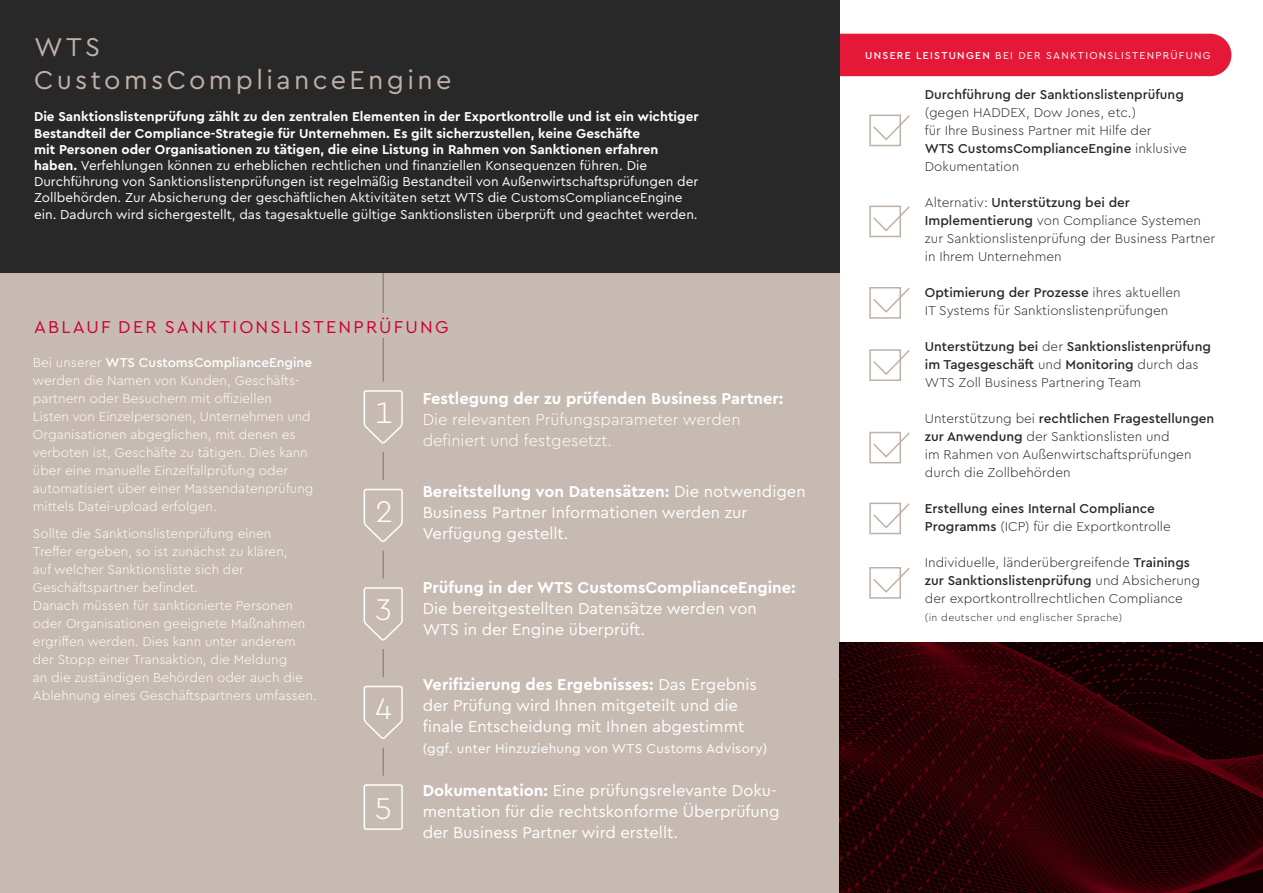
<style>
.page{position:relative;width:1263px;height:893px;background:#fff}
.page>*{position:absolute;margin:0;border:0;box-sizing:border-box;transform-origin:0 0}
.t1{font:300 31.35px "WTS Cera";color:#fff}
.t2{font:27px "WTS Cera";letter-spacing:.125em;color:#bfb1a8}
.t3{font:18px "WTS Cera";letter-spacing:.125em;color:#c03}
.t4{font:16.5px/21px "WTS Cera";color:#fff}
.t5{font:700 16.5px "WTS Cera";color:#fff}
.t6{font:300 16.5px/21px "WTS Cera";color:#fff}
.t7{font:300 13.5px/18px "WTS Cera";color:#fff}
.t8{font:13.5px/16.2px "WTS Cera";color:#fff}
.t9{font:300 13.5px/18px "WTS Cera";color:#282828}
.t10{font:500 13.5px/18px "WTS Cera";color:#282828}
.t11{font:13.5px "WTS Cera";letter-spacing:.02em;color:#fff}
.t12{font:10.5px "WTS Cera";letter-spacing:.12em;color:#fff}
.t13{font:300 10.5px "WTS Cera";letter-spacing:.04em;color:#282828}
.s1{font-weight:700}
.s2{font-weight:500}
.s3{font-weight:300}
</style>
<div class="page">
<div style="left:0;top:272px;width:839px;height:621px;background:#c7bab3"></div>
<hr style="left:383px;top:234px;width:1px;height:148px;background:#282828">
<svg style="left:383px;top:452px;width:1px;height:28px"></svg>
<svg style="left:383px;top:551px;width:1px;height:28px"></svg>
<svg style="left:383px;top:649px;width:1px;height:28px"></svg>
<svg style="left:383px;top:748px;width:1px;height:28px"></svg>
<img style="left:839px;top:642px;width:424px;height:251px">
<div style="left:839px;top:34px;width:392px;height:42px;background:#e51937"></div>
<div style="left:0;top:0;width:839px;height:272px;background:#282828"></div>
<svg style="left:363px;top:390px;width:40px;height:54px"></svg>
<svg style="left:363px;top:488px;width:40px;height:54px"></svg>
<svg style="left:363px;top:587px;width:40px;height:54px"></svg>
<svg style="left:363px;top:685px;width:40px;height:54px"></svg>
<div style="left:364px;top:784px;width:39px;height:46px;border:2px solid #fff;border-radius:2px"></div>
<svg style="left:872px;top:114px;width:38px;height:27px"></svg>
<div style="left:869px;top:115px;width:32px;height:31px;border:2px solid #bfb1a8"></div>
<svg style="left:872px;top:205px;width:38px;height:27px"></svg>
<div style="left:869px;top:206px;width:32px;height:31px;border:2px solid #bfb1a8"></div>
<svg style="left:873px;top:287px;width:37px;height:26px"></svg>
<div style="left:869px;top:287px;width:32px;height:32px;border:2px solid #bfb1a8"></div>
<svg style="left:872px;top:431px;width:38px;height:27px"></svg>
<div style="left:869px;top:432px;width:32px;height:31px;border:2px solid #bfb1a8"></div>
<svg style="left:872px;top:502px;width:38px;height:27px"></svg>
<div style="left:869px;top:503px;width:32px;height:31px;border:2px solid #bfb1a8"></div>
<svg style="left:873px;top:567px;width:37px;height:26px"></svg>
<div style="left:869px;top:567px;width:32px;height:32px;border:2px solid #bfb1a8"></div>
<svg style="left:873px;top:350px;width:37px;height:25px"></svg>
<div style="left:869px;top:349px;width:32px;height:32px;border:2px solid #bfb1a8"></div>
<h2 class="t2" style="left:34px;top:27px;width:68px">WTS</h2>
<h2 class="t2" style="left:34px;top:60px;width:419px">CustomsComplianceEngine</h2>
<p class="t8" style="left:34px;top:108px;width:666px"><span class="s1">Die Sanktionslistenprüfung zählt zu den zentralen Elementen in der Exportkontrolle und ist ein wichtiger Bestandteil der Compliance-Strategie für Unternehmen. Es gilt sicherzustellen, keine Geschäfte<br>mit Personen oder Organisationen zu tätigen, die eine Listung in Rahmen von Sanktionen erfahren haben.</span> Verfehlungen können zu erheblichen rechtlichen und finanziellen Konsequenzen führen. Die Durchführung von Sanktionslistenprüfungen ist regelmäßig Bestandteil von Außenwirtschaftsprüfungen der Zollbehörden. Zur Absicherung der geschäftlichen Aktivitäten setzt WTS die CustomsComplianceEngine ein. Dadurch wird sichergestellt, das tagesaktuelle gültige Sanktionslisten überprüft und geachtet werden.</p>
<h3 class="t3" style="left:34px;top:313px;width:416px">ABLAUF DER SANKTIONSLISTENPRÜFUNG</h3>
<p class="t7" style="left:33px;top:353px;width:282px">Bei unserer <span class="s2">WTS CustomsComplianceEngine </span>werden die Namen von Kunden, Geschäfts&shy;partnern oder Besuchern mit offiziellen<br>Listen von Einzelpersonen, Unternehmen und Organisationen abgeglichen, mit denen es verboten ist, Geschäfte zu tätigen. Dies kann über eine manuelle Einzelfallprüfung oder automatisiert über einer Massendatenprüfung mittels Datei-upload erfolgen.</p>
<p class="t7" style="left:33px;top:523px;width:285px">Sollte die Sanktionslistenprüfung einen<br>Treffer ergeben, so ist zunächst zu klären,<br>auf welcher Sanktionsliste sich der Geschäftspartner befindet.<br>Danach müssen für sanktionierte Personen oder Organisationen geeignete Maßnahmen ergriffen werden. Dies kann unter anderem der Stopp einer Transaktion, die Meldung<br>an die zuständigen Behörden oder auch die Ablehnung eines Geschäftspartners umfassen.</p>
<h1 class="t1" style="left:375px;top:389px;width:19px">1</h1>
<h1 class="t1" style="left:375px;top:488px;width:19px">2</h1>
<h1 class="t1" style="left:375px;top:586px;width:19px">3</h1>
<h1 class="t1" style="left:375px;top:685px;width:19px">4</h1>
<h1 class="t1" style="left:374px;top:785px;width:19px">5</h1>
<p class="t5" style="left:423px;top:386px;width:362px">Festlegung der zu prüfenden Business Partner:</p>
<p class="t6" style="left:423px;top:408px;width:319px">Die relevanten Prüfungsparameter werden definiert und festgesetzt.</p>
<p class="t4" style="left:423px;top:479px;width:384px"><span class="s1">Bereitstellung von Datensätzen:</span> Die notwendigen<br>Business Partner Informationen werden zur<br>Verfügung gestellt.</p>
<p class="t5" style="left:423px;top:575px;width:375px">Prüfung in der WTS CustomsComplianceEngine:</p>
<p class="t4" style="left:423px;top:597px;width:336px">Die bereitgestellten Datensätze werden von<br>WTS in der Engine überprüft.</p>
<p class="t4" style="left:423px;top:673px;width:336px"><span class="s1">Verifizierung des Ergebnisses:</span> Das Ergebnis der Prüfung wird Ihnen mitgeteilt und die finale Entscheidung mit Ihnen abgestimmt</p>
<p class="t11" style="left:423px;top:738px;width:346px">(ggf. unter Hinzuziehung von WTS Customs Advisory)</p>
<p class="t4" style="left:423px;top:779px;width:358px"><span class="s1">Dokumentation:</span> Eine prüfungsrelevante Doku&shy;mentation für die rechtskonforme Überprüfung der Business Partner wird erstellt.</p>
<p class="t12" style="left:865px;top:48px;width:347px"><span class="s2">UNSERE LEISTUNGEN</span> BEI DER SANKTIONSLISTENPRÜFUNG</p>
<p class="t10" style="left:925px;top:84px;width:261px">Durchführung der Sanktionslistenprüfung</p>
<p class="t9" style="left:925px;top:102px;width:264px">(gegen HADDEX, Dow Jones, etc.)<br>für Ihre Business Partner mit Hilfe der<br><span class="s2">WTS CustomsComplianceEngine</span> inklusive<br>Dokumentation</p>
<p class="t9" style="left:925px;top:192px;width:292px">Alternativ: <span class="s2">Unterstützung bei der Implementierung</span> von Compliance Systemen zur Sanktionslistenprüfung der Business Partner in Ihrem Unternehmen</p>
<p class="t9" style="left:925px;top:282px;width:257px"><span class="s2">Optimierung der Prozesse</span> ihres aktuellen<br>IT Systems für Sanktionslistenprüfungen</p>
<p class="t10" style="left:925px;top:336px;width:288px">Unterstützung bei <span class="s3">der</span> Sanktionslistenprüfung im Tagesgeschäft <span class="s3">und</span> Monitoring <span class="s3">durch das<br>WTS Zoll Business Partnering Team</span></p>
<p class="t9" style="left:925px;top:408px;width:291px">Unterstützung bei <span class="s2">rechtlichen Fragestellungen zur Anwendung</span> der Sanktionslisten und<br>im Rahmen von Außenwirtschaftsprüfungen durch die Zollbehörden</p>
<p class="t10" style="left:925px;top:498px;width:247px">Erstellung eines Internal Compliance<br>Programms <span class="s3">(ICP) für die Exportkontrolle</span></p>
<p class="t9" style="left:925px;top:552px;width:277px">Individuelle, länderübergreifende <span class="s2">Trainings zur Sanktionslistenprüfung</span> und Absicherung der exportkontrollrechtlichen Compliance</p>
<p class="t13" style="left:925px;top:609px;width:199px">(in deutscher und englischer Sprache)</p>
</div>
